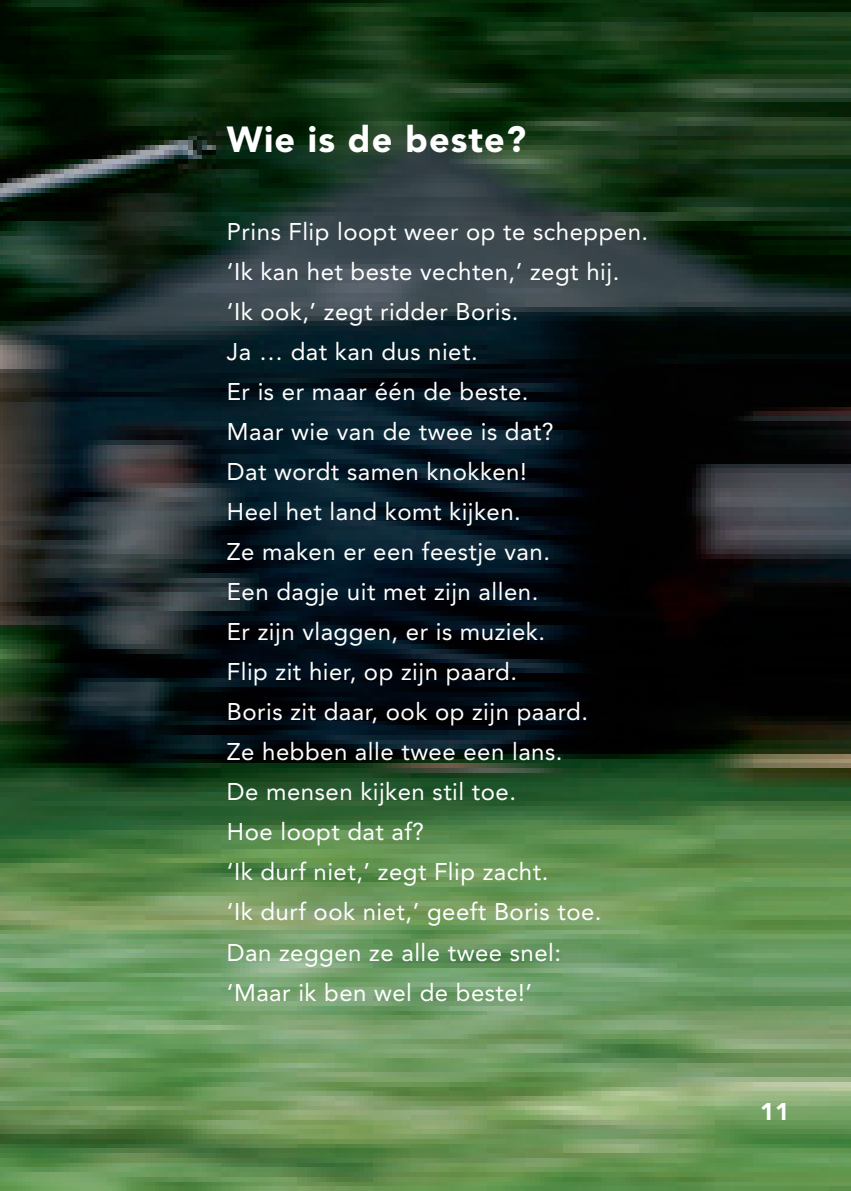
<style>
.page{position:relative;width:851px;height:1191px;background:#fff}
.page>*{position:absolute;margin:0;border:0;box-sizing:border-box;transform-origin:0 0}
.t1{font:900 36px "Avenir LT Std";letter-spacing:.03em;color:#fff}
.t2{font:24px/40px "Avenir";letter-spacing:.02em;color:#fff}
.t3{font:900 24px "Avenir LT Std";color:#fff}
</style>
<div class="page">
<img style="left:1px;top:0;width:849px;height:1191px">
<img style="left:0;top:0;width:1px;height:1191px">
<h1 class="t1" style="left:227px;top:118px;width:300px">Wie is de beste?</h1>
<p class="t2" style="left:227px;top:212px;width:423px">Prins Flip loopt weer op te scheppen. ‘Ik kan het beste vechten,’ zegt hij. ‘Ik ook,’ zegt ridder Boris.<br>Ja … dat kan dus niet.<br>Er is er maar één de beste.<br>Maar wie van de twee is dat?<br>Dat wordt samen knokken!<br>Heel het land komt kijken.<br>Ze maken er een feestje van.<br>Een dagje uit met zijn allen.<br>Er zijn vlaggen, er is muziek.<br>Flip zit hier, op zijn paard.<br>Boris zit daar, ook op zijn paard.<br>Ze hebben alle twee een lans.<br>De mensen kijken stil toe.<br>Hoe loopt dat af?<br>‘Ik durf niet,’ zegt Flip zacht.<br>‘Ik durf ook niet,’ geeft Boris toe.<br>Dan zeggen ze alle twee snel:<br>‘Maar ik ben wel de beste!’</p>
<p class="t3" style="left:760px;top:1097px;width:31px">11</p>
</div>
